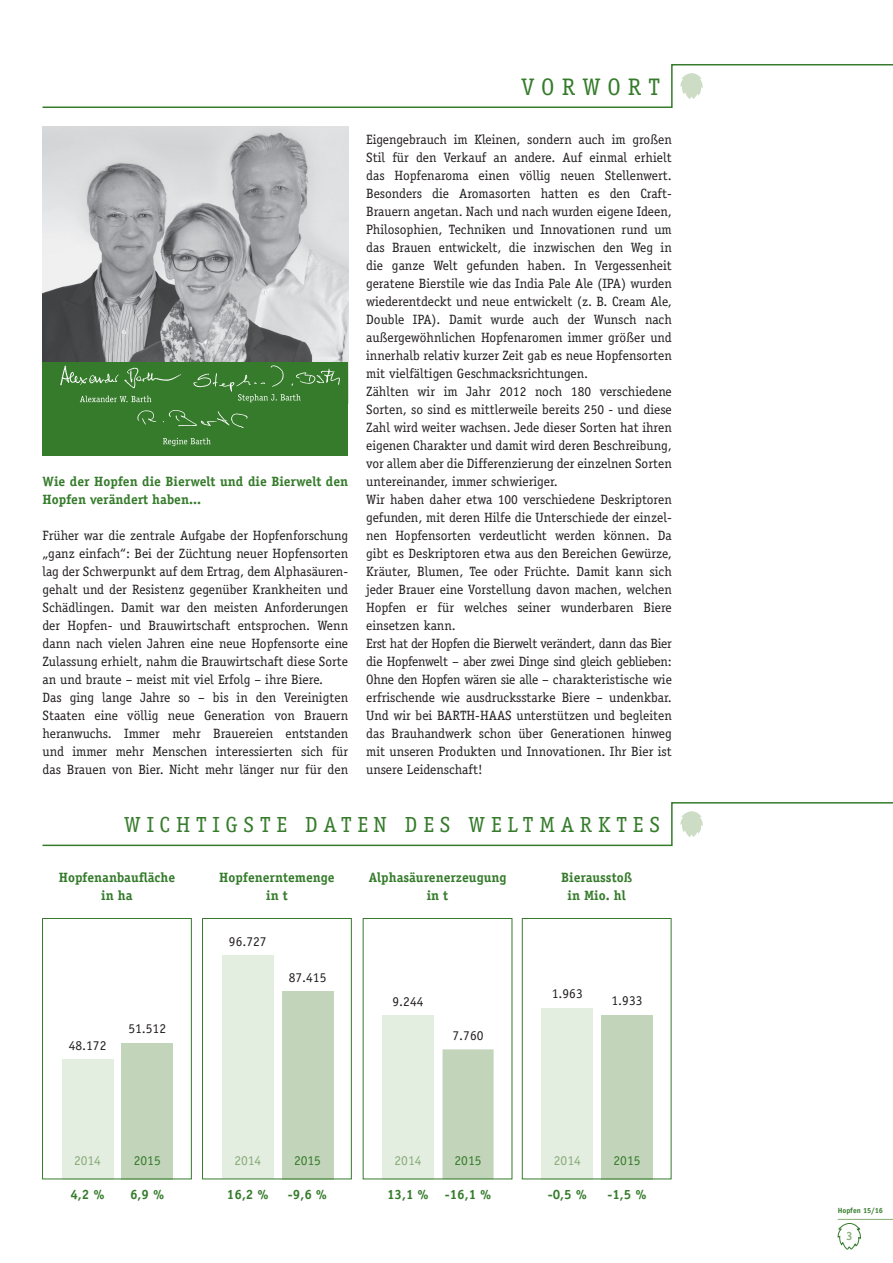
<style>
.page{position:relative;width:893px;height:1263px;background:#fff}
.page>*{position:absolute;margin:0;border:0;box-sizing:border-box;transform-origin:0 0}
.t1{font:24px "Officina Serif";letter-spacing:.3em;color:#357b2b}
.t2{font:21.9px "Officina Serif";letter-spacing:.27em;color:#357b2b}
.t3{font:13.5px/18px "Officina Serif";color:#231f20}
.t4{font:700 13.5px/18px "Officina Serif";color:#357b2b;text-align:center}
.t5{font:13.5px "Officina Serif";color:#87ac77}
.t6{font:13.5px "Officina Serif";color:#357b2b}
.t7{font:700 12px "Officina Sans Std";color:#8fb180}
.t8{font:700 7.5px "Officina Sans Std";color:#357b2b}
</style>
<div class="page">
<hr style="left:838px;top:1219px;width:55px;height:1px;background:#8fb180">
<svg style="left:837px;top:1223px;width:24px;height:27px"></svg>
<img style="left:43px;top:126px;width:305px;height:235px">
<div style="left:43px;top:361px;width:305px;height:94px;background:#357b2b"></div>
<img style="left:193px;top:365px;width:147px;height:26px">
<svg style="left:238px;top:394px;width:63px;height:8px"></svg>
<img style="left:45px;top:361px;width:148px;height:28px">
<svg style="left:80px;top:396px;width:71px;height:6px"></svg>
<img style="left:137px;top:410px;width:111px;height:17px">
<svg style="left:163px;top:438px;width:48px;height:8px"></svg>
<div style="left:62px;top:1059px;width:51px;height:120px;background:#e3ede0"></div>
<div style="left:122px;top:1043px;width:51px;height:136px;background:#c2d4b9"></div>
<div style="left:542px;top:1008px;width:51px;height:171px;background:#e3ede0"></div>
<div style="left:601px;top:1015px;width:51px;height:164px;background:#c2d4b9"></div>
<div style="left:382px;top:1015px;width:51px;height:164px;background:#e3ede0"></div>
<div style="left:442px;top:1049px;width:52px;height:130px;background:#c2d4b9"></div>
<div style="left:222px;top:955px;width:51px;height:224px;background:#e3ede0"></div>
<div style="left:282px;top:991px;width:51px;height:188px;background:#c2d4b9"></div>
<svg style="left:42px;top:64px;width:851px;height:44px"></svg>
<svg style="left:42px;top:802px;width:851px;height:45px"></svg>
<div style="left:522px;top:918px;width:149px;height:261px;border:1px solid #357b2b"></div>
<div style="left:42px;top:918px;width:150px;height:261px;border:1px solid #357b2b"></div>
<div style="left:202px;top:918px;width:150px;height:261px;border:1px solid #357b2b"></div>
<p class="t4" style="left:43px;top:472px;width:307px;text-align:left">Wie der Hopfen die Bierwelt und die Bierwelt den<br>Hopfen verändert haben...</p>
<p class="t3" style="left:43px;top:526px;width:307px">Früher war die zentrale Aufgabe der Hopfenforschung „ganz einfach“: Bei der Züchtung neuer Hopfensorten lag der Schwerpunkt auf dem Ertrag, dem Alphasäuren&shy;gehalt und der Resistenz gegenüber Krankheiten und Schädlingen. Damit war den meisten Anforderungen der Hopfen- und Brauwirtschaft entsprochen. Wenn dann nach vielen Jahren eine neue Hopfensorte eine Zulassung erhielt, nahm die Brauwirtschaft diese Sorte an und braute – meist mit viel Erfolg – ihre Biere.<br>Das ging lange Jahre so – bis in den Vereinigten Staaten eine völlig neue Generation von Brauern heranwuchs. Immer mehr Brauereien entstanden und immer mehr Menschen interessierten sich für das Brauen von Bier. Nicht mehr länger nur für den</p>
<h1 class="t1" style="left:522px;top:73px;width:140px">VORWORT</h1>
<p class="t3" style="left:366px;top:130px;width:307px">Eigengebrauch im Kleinen, sondern auch im großen Stil für den Verkauf an andere. Auf einmal erhielt das Hopfenaroma einen völlig neuen Stellenwert.<br>Besonders die Aromasorten hatten es den Craft-Brauern angetan. Nach und nach wurden eigene Ideen, Philosophien, Techniken und Innovationen rund um das Brauen entwickelt, die inzwischen den Weg in die ganze Welt gefunden haben. In Vergessenheit geratene Bierstile wie das India Pale Ale (IPA) wurden wiederentdeckt und neue entwickelt (z. B. Cream Ale, Double IPA). Damit wurde auch der Wunsch nach außergewöhnlichen Hopfenaromen immer größer und innerhalb relativ kurzer Zeit gab es neue Hopfensorten mit vielfältigen Geschmacksrichtungen.<br>Zählten wir im Jahr 2012 noch 180 verschiedene Sorten, so sind es mittlerweile bereits 250 - und diese Zahl wird weiter wachsen. Jede dieser Sorten hat ihren eigenen Charakter und damit wird deren Beschreibung, vor allem aber die Differenzierung der einzelnen Sorten untereinander, immer schwieriger.<br>Wir haben daher etwa 100 verschiedene Deskriptoren gefunden, mit deren Hilfe die Unterschiede der einzel&shy;nen Hopfensorten verdeutlicht werden können. Da gibt es Deskriptoren etwa aus den Bereichen Gewürze, Kräuter, Blumen, Tee oder Früchte. Damit kann sich jeder Brauer eine Vorstellung davon machen, welchen Hopfen er für welches seiner wunderbaren Biere einsetzen kann.<br>Erst hat der Hopfen die Bierwelt verändert, dann das Bier die Hopfenwelt – aber zwei Dinge sind gleich geblieben:<br>Ohne den Hopfen wären sie alle – charakteristische wie erfrischende wie ausdrucksstarke Biere – undenkbar.<br>Und wir bei BARTH-HAAS unterstützen und begleiten das Brauhandwerk schon über Generationen hinweg mit unseren Produkten und Innovationen. Ihr Bier ist unsere Leidenschaft!</p>
<h2 class="t2" style="left:124px;top:812px;width:537px">WICHTIGSTE DATEN DES WELTMARKTES</h2>
<p class="t4" style="left:369px;top:868px;width:139px">Alphasäurenerzeugung in t</p>
<p class="t4" style="left:561px;top:868px;width:73px">Bierausstoß in Mio. hl</p>
<p class="t4" style="left:59px;top:868px;width:118px">Hopfenanbaufläche in ha</p>
<p class="t4" style="left:219px;top:868px;width:117px">Hopfenerntemenge in t</p>
<p class="t3" style="left:69px;top:1036px;width:39px">48.172</p>
<p class="t3" style="left:128px;top:1020px;width:39px">51.512</p>
<p class="t3" style="left:229px;top:933px;width:39px">96.727</p>
<p class="t3" style="left:289px;top:969px;width:39px">87.415</p>
<p class="t3" style="left:392px;top:992px;width:32px">9.244</p>
<p class="t3" style="left:453px;top:1026px;width:32px">7.760</p>
<p class="t3" style="left:552px;top:985px;width:32px">1.963</p>
<p class="t3" style="left:611px;top:992px;width:32px">1.933</p>
<p class="t5" style="left:74px;top:1152px;width:28px">2014</p>
<p class="t6" style="left:134px;top:1152px;width:28px">2015</p>
<p class="t5" style="left:234px;top:1152px;width:28px">2014</p>
<p class="t6" style="left:294px;top:1152px;width:28px">2015</p>
<p class="t5" style="left:395px;top:1152px;width:28px">2014</p>
<p class="t6" style="left:455px;top:1152px;width:28px">2015</p>
<p class="t5" style="left:554px;top:1152px;width:28px">2014</p>
<p class="t6" style="left:613px;top:1152px;width:28px">2015</p>
<p class="t4" style="left:70px;top:1185px;width:36px">4,2 %</p>
<p class="t4" style="left:130px;top:1185px;width:36px">6,9 %</p>
<p class="t4" style="left:227px;top:1185px;width:43px">16,2 %</p>
<p class="t4" style="left:288px;top:1185px;width:41px">-9,6 %</p>
<p class="t4" style="left:387px;top:1185px;width:106px">13,1 % -16,1 %</p>
<p class="t4" style="left:548px;top:1185px;width:41px">-0,5 %</p>
<p class="t4" style="left:607px;top:1185px;width:41px">-1,5 %</p>
<p class="t8" style="left:838px;top:1206px;width:47px">Hopfen 15/16</p>
<p class="t7" style="left:846px;top:1228px;width:8px">3</p>
</div>
